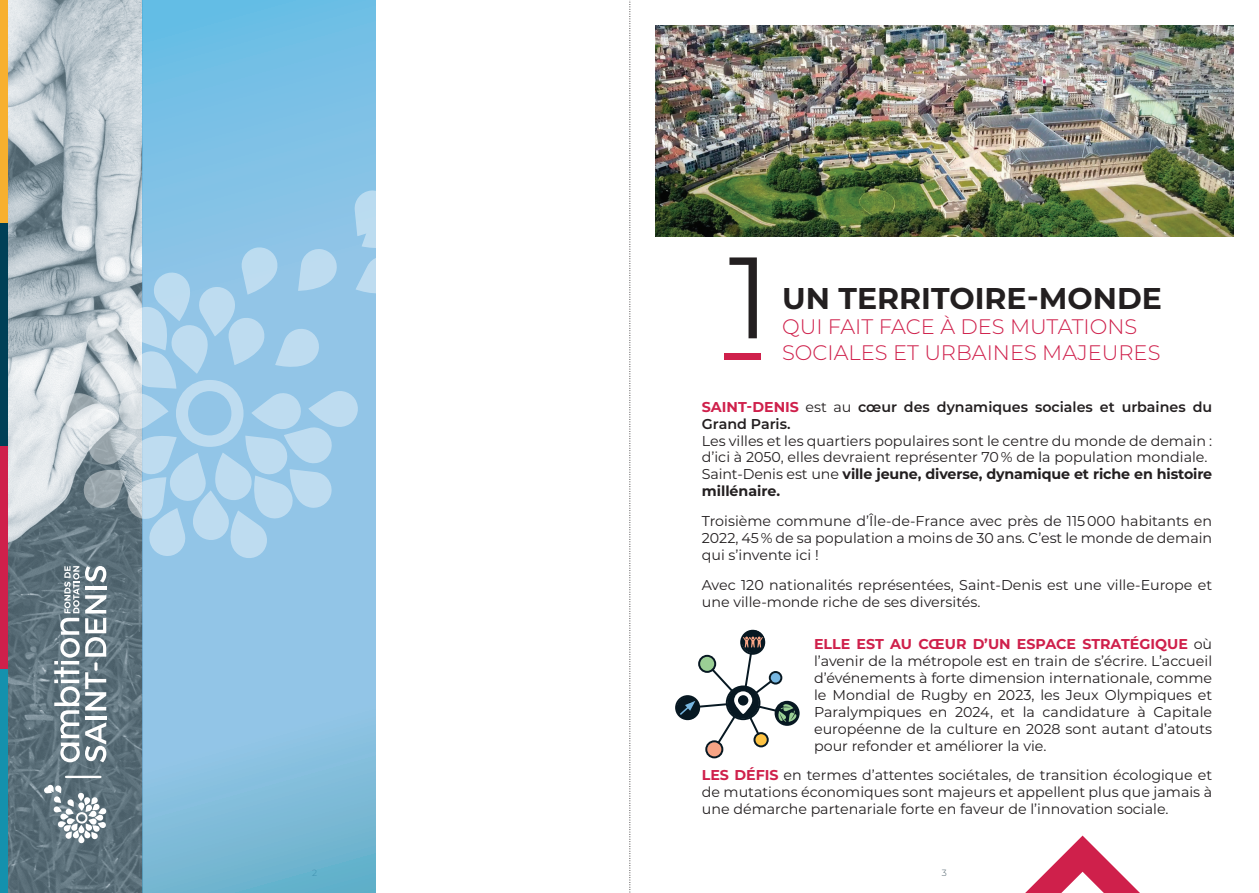
<style>
.page{position:relative;width:1259px;height:893px;background:#fff}
.page>*{position:absolute;margin:0;border:0;box-sizing:border-box;transform-origin:0 0}
.t1{font:115.5px "Montserrat";color:#231f20}
.t2{font:700 30px "Montserrat";color:#231f20}
.t3{font:300 21px/25.2px "Montserrat";color:#cf204b}
.t4{font:14.25px/17px "Montserrat";color:#231f20;text-align:justify}
.t5{font:600 14.25px/17px "Montserrat";color:#231f20}
.t6{font:300 9px "Montserrat";color:#465a64}
.s1{font-weight:700;color:#cf204b}
.s2{font-weight:400}
.s3{font-weight:700}
</style>
<div class="page">
<img style="left:8px;top:0;width:134px;height:893px">
<div style="left:724px;top:353px;width:37px;height:7px;background:#cf204b"></div>
<svg style="left:1025px;top:836px;width:115px;height:57px"></svg>
<svg style="left:675px;top:630px;width:124px;height:128px"></svg>
<svg style="left:142px;top:0;width:233px;height:893px;background:#81c0e2"></svg>
<div style="left:0;top:0;width:8px;height:223px;background:#f7b02f"></div>
<div style="left:0;top:223px;width:8px;height:223px;background:#004057"></div>
<div style="left:0;top:446px;width:8px;height:224px;background:#cf204b"></div>
<div style="left:0;top:670px;width:8px;height:223px;background:#1491ad"></div>
<svg style="left:54px;top:566px;width:52px;height:196px"></svg>
<hr style="left:65px;top:776px;width:37px;height:2px;background:#fff">
<svg style="left:44px;top:784px;width:63px;height:60px"></svg>
<svg style="left:58px;top:190px;width:318px;height:370px;background:#a3c8df"></svg>
<img style="left:655px;top:26px;width:578px;height:210px">
<svg style="left:629px;top:0;width:2px;height:893px"></svg>
<h1 class="t1" style="left:728px;top:218px;width:43px">1</h1>
<h2 class="t2" style="left:782px;top:277px;width:381px">UN TERRITOIRE-MONDE</h2>
<h3 class="t3" style="left:782px;top:314px;width:380px">QUI FAIT FACE À DES MUTATIONS<br>SOCIALES ET URBAINES MAJEURES</h3>
<p class="t5" style="left:702px;top:397px;width:512px"><span class="s1">SAINT-DENIS</span> <span class="s2">est au</span> cœur des dynamiques sociales et urbaines du<br>Grand Paris.</p>
<p class="t4" style="left:702px;top:431px;width:512px;text-align:left">Les villes et les quartiers populaires sont le centre du monde de demain : d’ici à 2050, elles devraient représenter 70 % de la population mondiale.<br>Saint-Denis est une <span class="s3">ville jeune, diverse, dynamique et riche en histoire millénaire.</span></p>
<p class="t4" style="left:702px;top:512px;width:512px">Troisième commune d’Île-de-France avec près de 115 000 habitants en 2022, 45 % de sa population a moins de 30 ans. C’est le monde de demain qui s’invente ici !</p>
<p class="t4" style="left:702px;top:576px;width:512px">Avec 120 nationalités représentées, Saint-Denis est une ville-Europe et une ville-monde riche de ses diversités.</p>
<p class="t4" style="left:814px;top:635px;width:400px"><span class="s1">ELLE EST AU CŒUR D’UN ESPACE STRATÉGIQUE</span> où l’avenir de la métropole est en train de s’écrire. L’accueil d’événements à forte dimension internationale, comme le Mondial de Rugby en 2023, les Jeux Olympiques et Paralympiques en 2024, et la candidature à Capitale européenne de la culture en 2028 sont autant d’atouts pour refonder et améliorer la vie.</p>
<p class="t4" style="left:702px;top:766px;width:512px"><span class="s1">LES DÉFIS</span> en termes d’attentes sociétales, de transition écologique et de mutations économiques sont majeurs et appellent plus que jamais à une démarche partenariale forte en faveur de l’innovation sociale.</p>
<p class="t6" style="left:941px;top:867px;width:7px">3</p>
</div>
